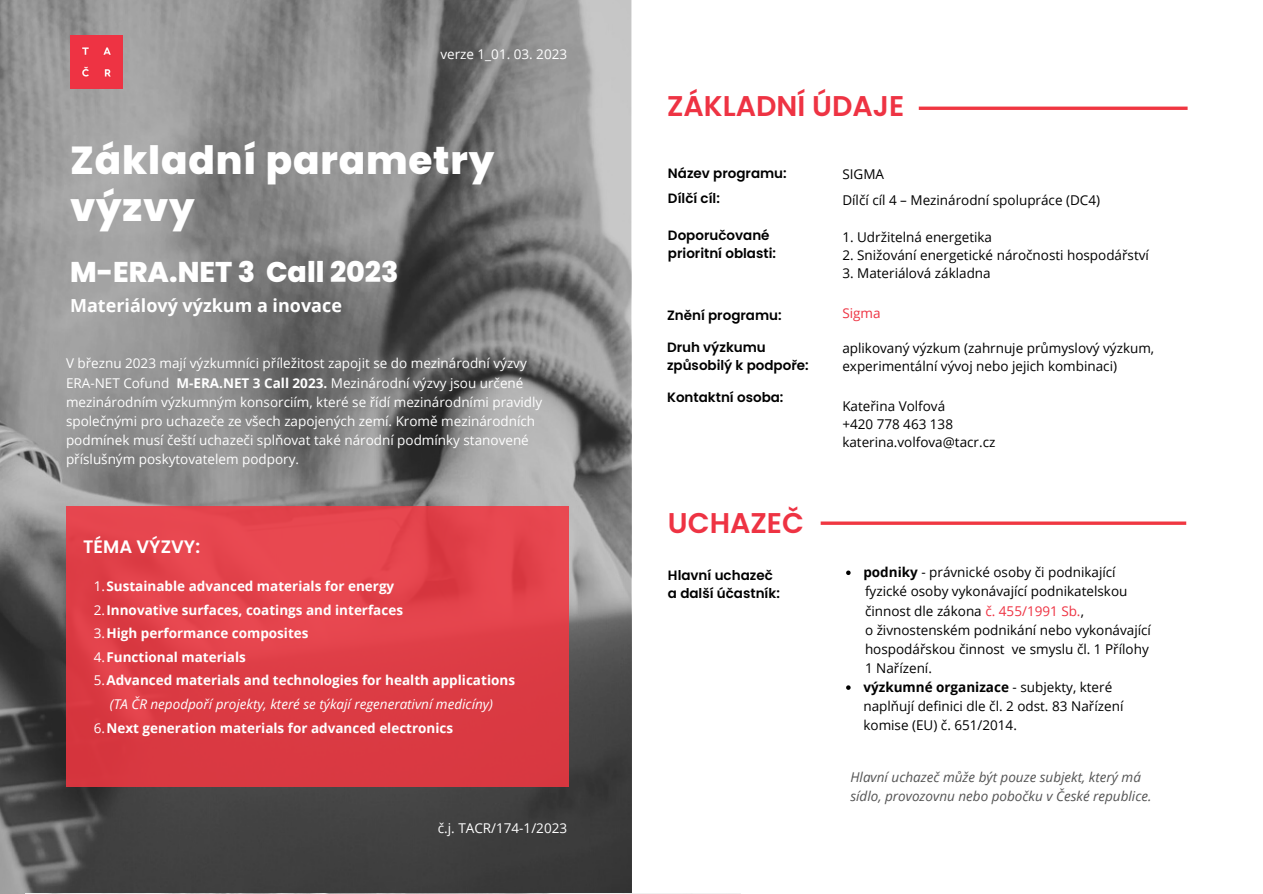
<style>
.page{position:relative;width:1263px;height:894px;background:#fff}
.page>*{position:absolute;margin:0;border:0;box-sizing:border-box;transform-origin:0 0}
.t1{font:800 39px "Poppins";letter-spacing:.02em;color:#fff}
.t2{font:600 28.5px "Poppins";color:#ee3343}
.t3{font:800 28.5px "Poppins";color:#fff}
.t4{font:700 18px "Open Sans";color:#fff}
.t5{font:600 18px "Poppins";color:#fff}
.t6{font:13.5px/19px "Open Sans";color:#000}
.t7{font:13.5px/19px "Open Sans";color:#fff}
.t8{font:700 13.5px "Open Sans";color:#fff}
.t9{font:600 13.5px/18px "Poppins";color:#000}
.t10{font:italic 13.5px/19px "Open Sans";color:#545454}
.t11{font:italic 13.5px "Open Sans";color:#fff}
.t12{font:13.5px "Open Sans";color:#ee3343}
.s1{font-weight:700}
.s2{font-weight:400}
.s3{color:#ee3343}
</style>
<div class="page">
<svg style="left:0;top:0;width:631px;height:893px;background:#7c7c7c"></svg>
<div style="left:70px;top:36px;width:53px;height:53px;background:#ee3343"></div>
<img style="left:26px;top:893px;width:715px;height:1px">
<svg style="left:919px;top:106px;width:268px;height:4px"></svg>
<hr style="left:821px;top:521px;width:365px;height:3px;background:#f03741">
<div style="left:66px;top:506px;width:502px;height:280px;background:#dd3d46"></div>
<svg style="left:846px;top:570px;width:5px;height:5px"></svg>
<svg style="left:846px;top:685px;width:5px;height:4px"></svg>
<p class="t7" style="left:440px;top:45px;width:128px">verze 1_01. 03. 2023</p>
<h1 class="t1" style="left:70px;top:132px;width:426px">Základní parametry</h1>
<h1 class="t1" style="left:70px;top:180px;width:126px">výzvy</h1>
<h2 class="t3" style="left:70px;top:252px;width:330px">M-ERA.NET 3 Call 2023</h2>
<h3 class="t4" style="left:70px;top:292px;width:273px">Materiálový výzkum a inovace</h3>
<p class="t7" style="left:66px;top:353px;width:478px">V březnu 2023 mají výzkumníci příležitost zapojit se do mezinárodní výzvy ERA-NET Cofund <span class="s1">M-ERA.NET 3 Call 2023.</span> Mezinárodní výzvy jsou určené mezinárodním výzkumným konsorciím, které se řídí mezinárodními pravidly společnými pro uchazeče ze všech zapojených zemí. Kromě mezinárodních podmínek musí čeští uchazeči splňovat také národní podmínky stanovené příslušným poskytovatelem podpory.</p>
<h3 class="t5" style="left:83px;top:534px;width:118px">TÉMA VÝZVY:</h3>
<p class="t8" style="left:94px;top:576px;width:302px"><span class="s2">1.</span>Sustainable advanced materials for energy</p>
<p class="t8" style="left:94px;top:600px;width:311px"><span class="s2">2.</span>Innovative surfaces, coatings and interfaces</p>
<p class="t8" style="left:94px;top:623px;width:216px"><span class="s2">3.</span>High performance composites</p>
<p class="t8" style="left:94px;top:647px;width:154px"><span class="s2">4.</span>Functional materials</p>
<p class="t8" style="left:94px;top:671px;width:423px"><span class="s2">5.</span>Advanced materials and technologies for health applications</p>
<p class="t11" style="left:110px;top:694px;width:384px">(TA ČR nepodpoří projekty, které se týkají regenerativní medicíny)</p>
<p class="t8" style="left:94px;top:718px;width:361px"><span class="s2">6.</span>Next generation materials for advanced electronics</p>
<p class="t7" style="left:438px;top:817px;width:131px">č.j. TACR/174-1/2023</p>
<h2 class="t2" style="left:667px;top:86px;width:239px">ZÁKLADNÍ ÚDAJE</h2>
<p class="t9" style="left:668px;top:164px;width:120px">Název programu:</p>
<p class="t9" style="left:668px;top:190px;width:53px">Dílčí cíl:</p>
<p class="t9" style="left:668px;top:226px;width:110px">Doporučované prioritní oblasti:</p>
<p class="t6" style="left:842px;top:164px;width:43px">SIGMA</p>
<p class="t6" style="left:842px;top:191px;width:259px">Dílčí cíl 4 – Mezinárodní spolupráce (DC4)</p>
<p class="t6" style="left:842px;top:227px;width:151px">1. Udržitelná energetika</p>
<p class="t6" style="left:842px;top:245px;width:308px">2. Snižování energetické náročnosti hospodářství</p>
<p class="t6" style="left:842px;top:263px;width:150px">3. Materiálová základna</p>
<p class="t9" style="left:667px;top:306px;width:116px">Znění programu:</p>
<p class="t12" style="left:842px;top:303px;width:40px">Sigma</p>
<p class="t9" style="left:667px;top:338px;width:143px">Druh výzkumu způsobilý k podpoře:</p>
<p class="t6" style="left:842px;top:338px;width:313px;line-height:18px">aplikovaný výzkum (zahrnuje průmyslový výzkum, experimentální vývoj nebo jejich kombinaci)</p>
<p class="t9" style="left:667px;top:388px;width:118px">Kontaktní osoba:</p>
<h2 class="t2" style="left:668px;top:502px;width:137px">UCHAZEČ</h2>
<p class="t9" style="left:668px;top:566px;width:113px">Hlavní uchazeč a další účastník:</p>
<p class="t6" style="left:842px;top:396px;width:155px;line-height:18px">Kateřina Volfová<br>+420 778 463 138 katerina.volfova@tacr.cz</p>
<p class="t6" style="left:863px;top:562px;width:254px"><span class="s1">podniky</span> - právnické osoby či podnikající</p>
<p class="t6" style="left:865px;top:581px;width:287px">fyzické osoby vykonávající podnikatelskou činnost dle zákona <span class="s3">č. 455/1991 Sb.</span>,<br>o živnostenském podnikání nebo vykonávající hospodářskou činnost ve smyslu čl. 1 Přílohy 1 Nařízení.</p>
<p class="t6" style="left:863px;top:677px;width:261px"><span class="s1">výzkumné organizace</span> - subjekty, které naplňují definici dle čl. 2 odst. 83 Nařízení komise (EU) č. 651/2014.</p>
<p class="t10" style="left:850px;top:767px;width:303px">Hlavní uchazeč může být pouze subjekt, který má sídlo, provozovnu nebo pobočku v České republice.</p>
</div>
